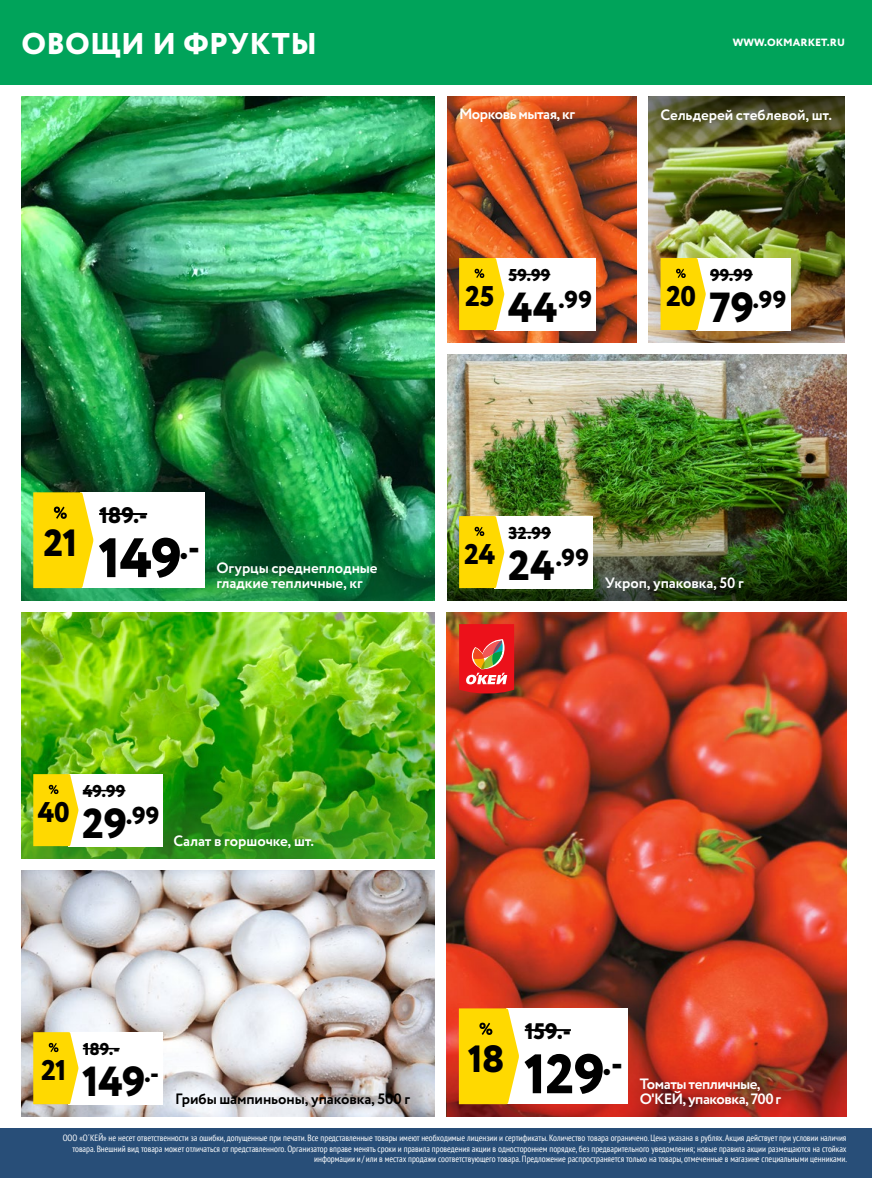
<style>
.page{position:relative;width:872px;height:1178px;background:#fff}
.page>*{position:absolute;margin:0;border:0;box-sizing:border-box;transform-origin:0 0}
.t1{font:800 55.5px "Circe";letter-spacing:-.01em;color:#000}
.t2{font:800 42px "Circe";color:#000}
.t3{font:800 37.95px "Circe";color:#000}
.t4{font:800 30px "Circe";letter-spacing:.01em;color:#fff}
.t5{font:800 28.5px "Circe";letter-spacing:-.01em;color:#000}
.t6{font:800 24.45px "Circe";letter-spacing:.01em;color:#000}
.t7{font:800 22.5px "Circe";letter-spacing:-.005em;color:#000}
.t8{font:800 17.1px "Circe";letter-spacing:.01em;color:#000}
.t9{font:700 15px/15px "Circe";letter-spacing:-.01em;color:#fff}
.t10{font:700 15px/15px "Circe";letter-spacing:-.03em;color:#fff}
.t11{font:700 15px "Circe";letter-spacing:-.005em;color:#000}
.t12{font:700 15px "Circe";letter-spacing:-.035em;color:#fff}
.t13{font:800 10.5px "Circe";letter-spacing:.01em;color:#fff}
.t14{font:condensed 9px/10.5px "PT Sans";color:#fff;text-align:right}
.s1{font-size:42px}
</style>
<div class="page">
<img style="left:21px;top:870px;width:414px;height:246px">
<img style="left:447px;top:178px;width:189px;height:164px">
<img style="left:21px;top:612px;width:414px;height:162px">
<img style="left:447px;top:612px;width:399px;height:408px">
<img style="left:447px;top:354px;width:399px;height:164px">
<img style="left:648px;top:150px;width:197px;height:192px">
<img style="left:21px;top:96px;width:414px;height:408px">
<svg style="left:447px;top:1020px;width:399px;height:96px;background:#b63221"></svg>
<svg style="left:447px;top:96px;width:189px;height:82px;background:#cc5623"></svg>
<img style="left:21px;top:504px;width:414px;height:96px">
<img style="left:21px;top:774px;width:414px;height:84px">
<img style="left:447px;top:518px;width:399px;height:82px">
<img style="left:648px;top:96px;width:197px;height:54px">
<div style="left:0;top:1128px;width:872px;height:50px;background:#284e78"></div>
<div style="left:494px;top:516px;width:99px;height:72px;background:#fff"></div>
<hr style="left:508px;top:532px;width:43px;height:1px;background:#000">
<svg style="left:459px;top:516px;width:45px;height:72px;background:#fbd816"></svg>
<div style="left:69px;top:774px;width:94px;height:72px;background:#fff"></div>
<hr style="left:83px;top:790px;width:42px;height:1px;background:#000">
<svg style="left:33px;top:774px;width:45px;height:72px;background:#fad815"></svg>
<div style="left:696px;top:258px;width:94px;height:72px;background:#fff"></div>
<hr style="left:710px;top:274px;width:42px;height:1px;background:#000">
<svg style="left:660px;top:258px;width:46px;height:72px;background:#fad919"></svg>
<div style="left:494px;top:258px;width:102px;height:72px;background:#fff"></div>
<hr style="left:508px;top:274px;width:42px;height:1px;background:#000">
<svg style="left:459px;top:258px;width:45px;height:72px;background:#fbd815"></svg>
<div style="left:69px;top:1032px;width:94px;height:72px;background:#fff"></div>
<hr style="left:83px;top:1048px;width:37px;height:1px;background:#000">
<svg style="left:33px;top:1032px;width:45px;height:72px;background:#fad816"></svg>
<div style="left:80px;top:492px;width:124px;height:96px;background:#fff"></div>
<hr style="left:99px;top:513px;width:48px;height:2px;background:#000">
<svg style="left:33px;top:492px;width:60px;height:96px;background:#fad816"></svg>
<div style="left:506px;top:1008px;width:122px;height:96px;background:#fff"></div>
<hr style="left:525px;top:1029px;width:46px;height:2px;background:#000">
<svg style="left:459px;top:1008px;width:60px;height:96px;background:#fbd917"></svg>
<svg style="left:459px;top:624px;width:55px;height:69px;background:#e23936"></svg>
<div style="left:0;top:0;width:872px;height:84px;background:#00a35a"></div>
<h3 class="t4" style="left:21px;top:23px;width:297px">ОВОЩИ И ФРУКТЫ</h3>
<p class="t13" style="left:733px;top:35px;width:113px">WWW.OKMARKET.RU</p>
<h3 class="t3" style="left:44px;top:517px;width:36px">21</h3>
<h3 class="t7" style="left:99px;top:500px;width:50px">189.-</h3>
<h1 class="t1" style="left:98px;top:520px;width:103px">149<sup>.-</sup></h1>
<h3 class="t9" style="left:216px;top:561px;width:163px">Огурцы среднеплодные гладкие тепличные, кг</h3>
<h3 class="t5" style="left:38px;top:793px;width:33px">40</h3>
<h3 class="t8" style="left:83px;top:780px;width:44px">49.99</h3>
<h3 class="t6" style="left:82px;top:799px;width:79px"><span class="s1">29</span>.99</h3>
<h3 class="t9" style="left:173px;top:834px;width:142px">Салат в горшочке, шт.</h3>
<h3 class="t12" style="left:459px;top:104px;width:118px">Морковь мытая, кг</h3>
<h3 class="t9" style="left:660px;top:108px;width:173px">Сельдерей стеблевой, шт.</h3>
<h3 class="t8" style="left:508px;top:264px;width:43px">59.99</h3>
<h3 class="t8" style="left:710px;top:264px;width:44px">99.99</h3>
<h3 class="t5" style="left:465px;top:277px;width:31px">25</h3>
<h3 class="t6" style="left:508px;top:283px;width:86px"><span class="s1">44</span>.99</h3>
<h3 class="t5" style="left:666px;top:277px;width:31px">20</h3>
<h3 class="t6" style="left:709px;top:283px;width:79px"><span class="s1">79</span>.99</h3>
<h3 class="t5" style="left:464px;top:535px;width:33px">24</h3>
<h3 class="t8" style="left:508px;top:522px;width:44px">32.99</h3>
<h3 class="t6" style="left:508px;top:541px;width:83px"><span class="s1">24</span>.99</h3>
<h3 class="t9" style="left:605px;top:576px;width:140px">Укроп, упаковка, 50 г</h3>
<h3 class="t7" style="left:525px;top:1016px;width:48px">159.-</h3>
<h3 class="t8" style="left:83px;top:1038px;width:38px">189.-</h3>
<h3 class="t3" style="left:468px;top:1033px;width:38px">18</h3>
<h1 class="t1" style="left:524px;top:1036px;width:100px">129<sup>.-</sup></h1>
<h3 class="t5" style="left:41px;top:1051px;width:27px">21</h3>
<h2 class="t2" style="left:82px;top:1053px;width:79px">149<sup>.-</sup></h2>
<h3 class="t10" style="left:640px;top:1077px;width:143px">Томаты тепличные,<br>О'КЕЙ, упаковка, 700 г</h3>
<p class="t14" style="left:63px;top:1132px;width:786px">ООО «О´КЕЙ» не несет ответственности за ошибки, допущенные при печати. Все представленные товары имеют необходимые лицензии и сертификаты. Количество товара ограничено. Цена указана в рублях. Акция действует при условии наличия товара. Внешний вид товара может отличаться от представленного. Организатор вправе менять сроки и правила проведения акции в одностороннем порядке, без предварительного уведомления; новые правила акции размещаются на стойках информации и / или в местах продажи соответствующего товара. Предложение распространяется только на товары, отмеченные в магазине специальными ценниками.</p>
<h3 class="t11" style="left:175px;top:1089px;width:236px">Грибы шампиньоны, упаковка, 500 г</h3>
</div>
